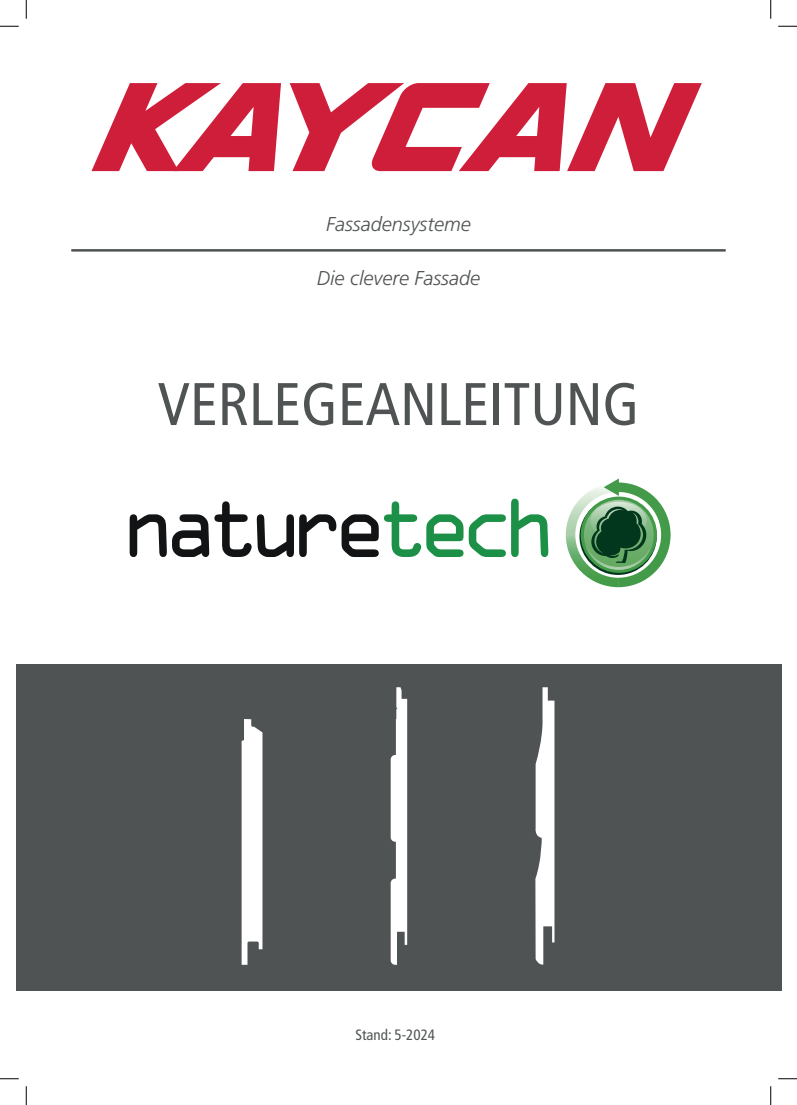
<style>
.page{position:relative;width:797px;height:1105px;background:#fff}
.page>*{position:absolute;margin:0;border:0;box-sizing:border-box;transform-origin:0 0}
.t1{font:condensed 60px "Frutiger LT Std";color:#505353}
.t2{font:italic 300 20px "Frutiger LT Std";color:#505353}
.t3{font:condensed 15px "Frutiger LT Std";color:#505453}
</style>
<div class="page">
<div style="left:16px;top:664px;width:765px;height:326px;background:#505353"></div>
<hr style="left:71px;top:249px;width:654px;height:3px;background:#505353">
<svg style="left:290px;top:83px;width:411px;height:88px"></svg>
<svg style="left:91px;top:83px;width:190px;height:88px"></svg>
<svg style="left:566px;top:478px;width:104px;height:109px"></svg>
<svg style="left:130px;top:501px;width:121px;height:56px"></svg>
<svg style="left:257px;top:499px;width:291px;height:58px"></svg>
<svg style="left:241px;top:719px;width:21px;height:246px;background:#e9eaea"></svg>
<svg style="left:535px;top:687px;width:19px;height:278px"></svg>
<svg style="left:390px;top:687px;width:17px;height:278px"></svg>
<svg style="left:0;top:25px;width:19px;height:2px"></svg>
<svg style="left:778px;top:25px;width:19px;height:2px"></svg>
<svg style="left:0;top:1078px;width:19px;height:1px"></svg>
<svg style="left:778px;top:1078px;width:19px;height:1px"></svg>
<svg style="left:25px;top:0;width:2px;height:19px"></svg>
<svg style="left:25px;top:1086px;width:2px;height:19px"></svg>
<svg style="left:770px;top:0;width:1px;height:19px"></svg>
<svg style="left:770px;top:1086px;width:1px;height:19px"></svg>
<p class="t2" style="left:326px;top:212px;width:146px">Fassadensysteme</p>
<p class="t2" style="left:317px;top:267px;width:165px">Die clevere Fassade</p>
<h1 class="t1" style="left:158px;top:369px;width:483px">VERLEGEANLEITUNG</h1>
<p class="t3" style="left:355px;top:1026px;width:81px">Stand: 5-2024</p>
</div>
